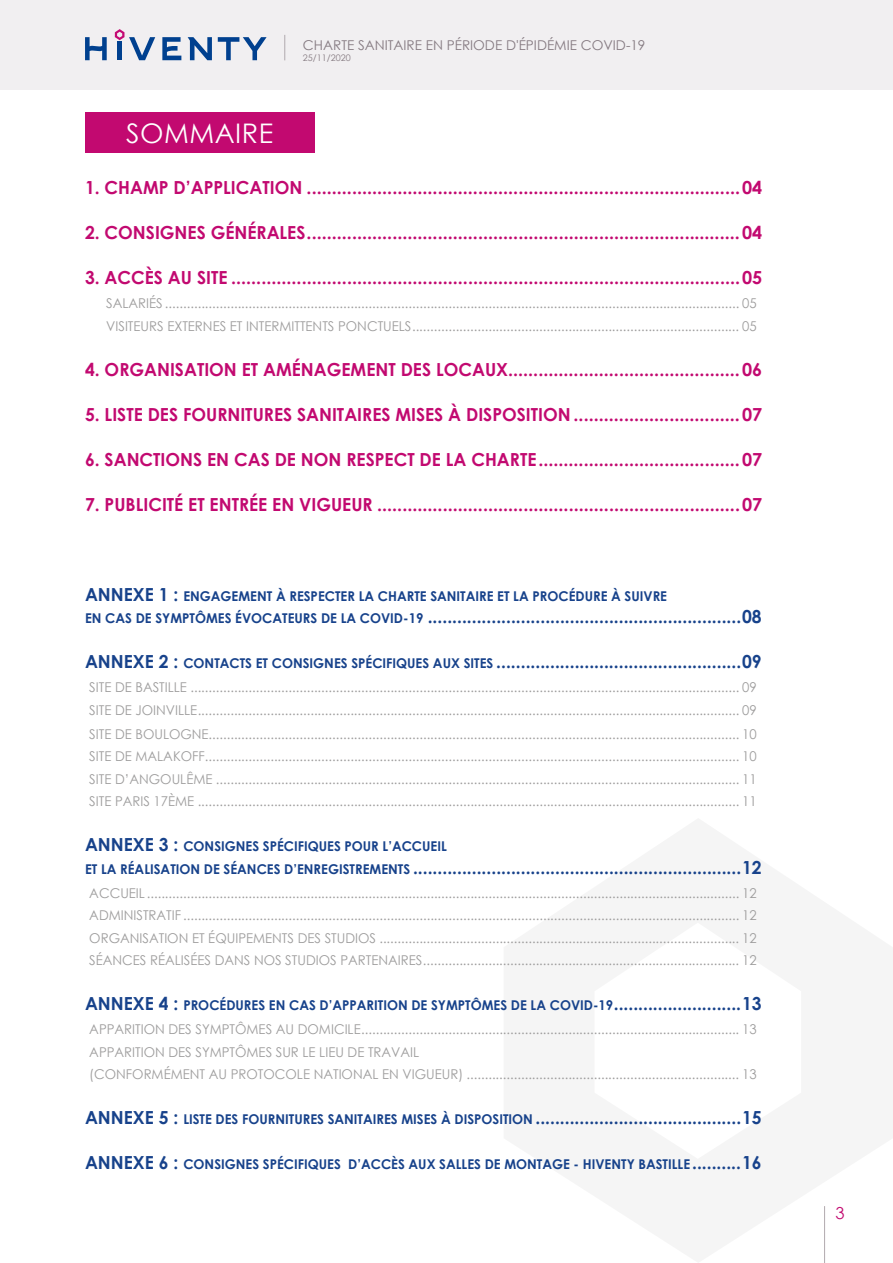
<style>
.page{position:relative;width:893px;height:1263px;background:#fff}
.page>*{position:absolute;margin:0;border:0;box-sizing:border-box;transform-origin:0 0}
.t1{font:27px "Century Gothic";letter-spacing:.02em;color:#fff}
.t2{font:700 18px "Century Gothic";color:#c20970}
.t3{font:700 18px "Century Gothic";color:#17428b}
.t4{font:16.5px "Century Gothic";color:#c20970}
.t5{font:13.5px/22.5px "Century Gothic";color:#9d9c9c}
.t6{font:700 13.5px "Century Gothic";color:#17428b}
.t7{font:13.5px "Century Gothic";color:#847980}
.t8{font:9px "Century Gothic";color:#847980}
.s1{font-size:18px}
.s2{font-size:13.5px}
.s3{font-weight:700;font-size:18px;color:#17428b}
.s4{font-weight:700;color:#17428b}
</style>
<div class="page">
<div style="left:0;top:0;width:893px;height:89px;background:#f1eff1"></div>
<svg style="left:85px;top:37px;width:22px;height:23px"></svg>
<svg style="left:162px;top:37px;width:19px;height:23px"></svg>
<svg style="left:188px;top:37px;width:24px;height:23px"></svg>
<svg style="left:218px;top:37px;width:49px;height:23px"></svg>
<svg style="left:115px;top:29px;width:40px;height:31px"></svg>
<svg style="left:284px;top:35px;width:1px;height:25px"></svg>
<div style="left:85px;top:113px;width:229px;height:40px;background:#c20970"></div>
<h1 class="t1" style="left:126px;top:114px;width:149px">SOMMAIRE</h1>
<p class="t7" style="left:303px;top:35px;width:344px">CHARTE SANITAIRE EN PÉRIODE D'ÉPIDÉMIE COVID-19</p>
<p class="t8" style="left:303px;top:52px;width:49px">25/11/2020</p>
<h2 class="t2" style="left:85px;top:174px;width:679px">1. CHAMP D’APPLICATION ......................................................................................04</h2>
<h2 class="t2" style="left:85px;top:219px;width:679px">2. CONSIGNES GÉNÉRALES......................................................................................04</h2>
<h2 class="t2" style="left:85px;top:264px;width:679px">3. ACCÈS AU SITE .....................................................................................................05</h2>
<p class="t5" style="left:106px;top:292px;width:652px">SALARIÉS .............................................................................................................................................................. 05<br>VISITEURS EXTERNES ET INTERMITTENTS PONCTUELS.......................................................................................... 05</p>
<h2 class="t2" style="left:85px;top:356px;width:679px">4. ORGANISATION ET AMÉNAGEMENT DES LOCAUX..............................................06</h2>
<h2 class="t2" style="left:85px;top:401px;width:679px">5. LISTE DES FOURNITURES SANITAIRES MISES À DISPOSITION .................................07</h2>
<h2 class="t2" style="left:85px;top:446px;width:679px">6. SANCTIONS EN CAS DE NON RESPECT DE LA CHARTE........................................07</h2>
<h2 class="t2" style="left:85px;top:491px;width:679px">7. PUBLICITÉ ET ENTRÉE EN VIGUEUR ........................................................................07</h2>
<p class="t6" style="left:85px;top:586px;width:584px"><span class="s1">ANNEXE 1 :</span> ENGAGEMENT À RESPECTER LA CHARTE SANITAIRE ET LA PROCÉDURE À SUIVRE</p>
<h2 class="t3" style="left:85px;top:603px;width:678px"><span class="s2">EN CAS DE SYMPTÔMES ÉVOCATEURS DE LA COVID-19</span> ................................................................08</h2>
<h2 class="t3" style="left:85px;top:648px;width:678px">ANNEXE 2 : <span class="s2">CONTACTS ET CONSIGNES SPÉCIFIQUES AUX SITES</span> ..................................................09</h2>
<p class="t5" style="left:89px;top:676px;width:669px">SITE DE BASTILLE ....................................................................................................................................................... 09<br>SITE DE JOINVILLE..................................................................................................................................................... 09</p>
<p class="t5" style="left:89px;top:722px;width:669px;text-align:justify">SITE DE BOULOGNE.................................................................................................................................................. 10<br>SITE DE MALAKOFF................................................................................................................................................... 10<br>SITE D’ANGOULÊME ................................................................................................................................................ 11<br>SITE PARIS 17ÈME ..................................................................................................................................................... 11</p>
<p class="t6" style="left:85px;top:836px;width:363px"><span class="s1">ANNEXE 3 :</span> CONSIGNES SPÉCIFIQUES POUR L’ACCUEIL</p>
<h2 class="t3" style="left:85px;top:854px;width:678px"><span class="s2">ET LA RÉALISATION DE SÉANCES D’ENREGISTREMENTS</span> ...................................................................12</h2>
<p class="t5" style="left:89px;top:881px;width:669px;text-align:justify">ACCUEIL ................................................................................................................................................................... 12<br>ADMINISTRATIF ......................................................................................................................................................... 12<br>ORGANISATION ET ÉQUIPEMENTS DES STUDIOS ................................................................................................... 12<br>SÉANCES RÉALISÉES DANS NOS STUDIOS PARTENAIRES....................................................................................... 12</p>
<p class="t5" style="left:85px;top:993px;width:678px;line-height:24px;text-align:center"><span class="s3">ANNEXE 4 :</span> <span class="s4">PROCÉDURES EN CAS D’APPARITION DE SYMPTÔMES DE LA COVID-19</span><span class="s3">..........................13<br></span>APPARITION DES SYMPTÔMES AU DOMICILE........................................................................................................ 13</p>
<p class="t5" style="left:89px;top:1040px;width:669px">APPARITION DES SYMPTÔMES SUR LE LIEU DE TRAVAIL<br>(CONFORMÉMENT AU PROTOCOLE NATIONAL EN VIGUEUR) ........................................................................... 13</p>
<h2 class="t3" style="left:85px;top:1104px;width:678px">ANNEXE 5 : <span class="s2">LISTE DES FOURNITURES SANITAIRES MISES À DISPOSITION</span> ..........................................15</h2>
<p class="t6" style="left:85px;top:1154px;width:678px"><span class="s1">ANNEXE 6 :</span> CONSIGNES SPÉCIFIQUES D’ACCÈS AUX SALLES DE MONTAGE - HIVENTY BASTILLE <span class="s1">..........16</span></p>
<p class="t4" style="left:836px;top:1201px;width:11px">3</p>
</div>
